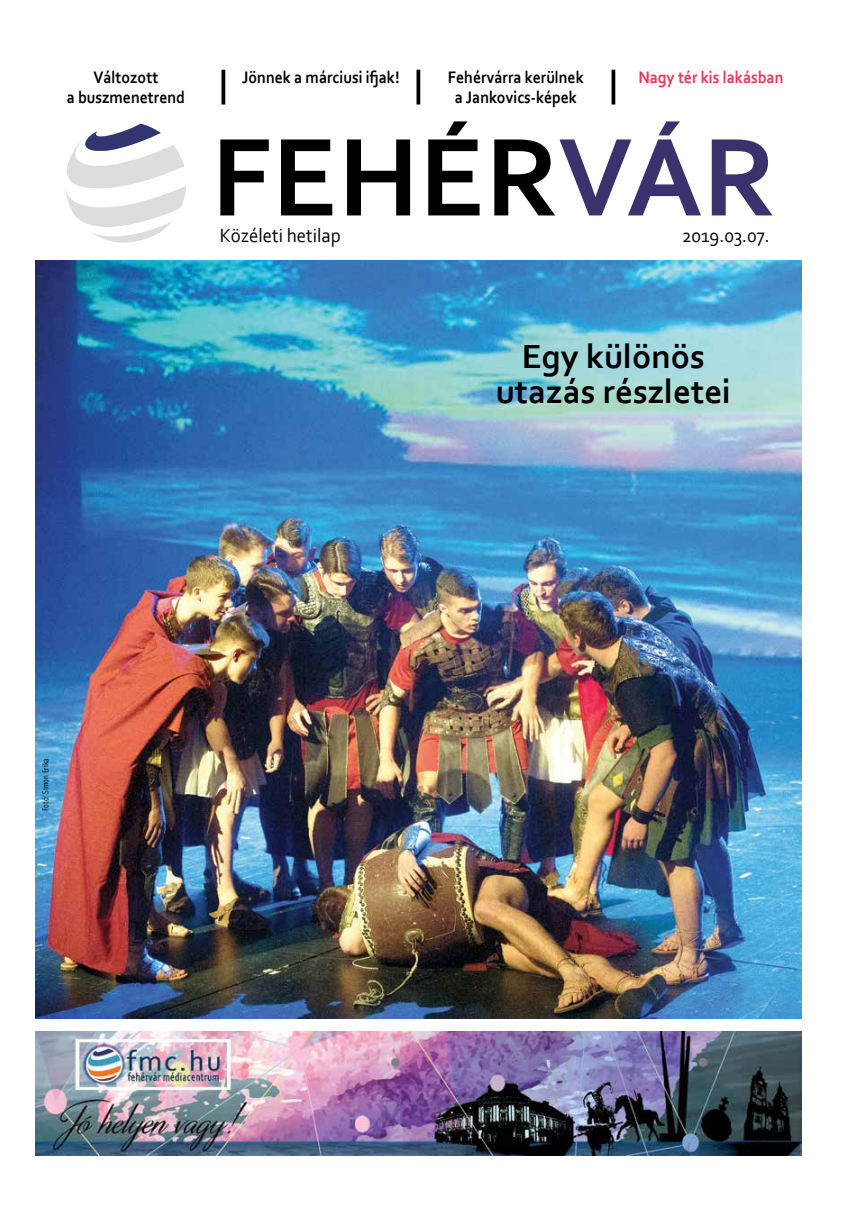
<style>
.page{position:relative;width:851px;height:1205px;background:#fff}
.page>*{position:absolute;margin:0;border:0;box-sizing:border-box;transform-origin:0 0}
.t1{font:700 116.25px "Corbel";color:#000}
.t2{font:700 35px/35px "Corbel";color:#000;text-align:center}
.t3{font:20px "Corbel";color:#000;scale:.94 1}
.t4{font:700 17.5px/20px "Corbel";color:#000;text-align:center;scale:.9 1}
.t5{font:700 17.5px "Corbel";color:#ea3358;scale:.9 1}
.t6{font:8.75px "Solex";color:#000}
.s1{color:#3c316c}
</style>
<div class="page">
<svg style="left:65px;top:124px;width:121px;height:119px"></svg>
<svg style="left:221px;top:70px;width:4px;height:35px"></svg>
<svg style="left:416px;top:70px;width:4px;height:35px"></svg>
<svg style="left:611px;top:70px;width:4px;height:35px"></svg>
<img style="left:35px;top:260px;width:766px;height:759px">
<img style="left:35px;top:1031px;width:766px;height:124px">
<p class="t4" style="left:67px;top:66px;width:133px">Változott<br>a buszmenetrend</p>
<p class="t4" style="left:242px;top:66px;width:176px">Jönnek a márciusi ifjak!</p>
<h1 class="t1" style="left:211px;top:105px;width:566px">FEHÉR<span class="s1">VÁR</span></h1>
<p class="t3" style="left:220px;top:223px;width:130px">Közéleti hetilap</p>
<p class="t3" style="left:682px;top:223px;width:95px">2019.03.07.</p>
<p class="t4" style="left:448px;top:66px;width:152px">Fehérvárra kerülnek a Jankovics-képek</p>
<p class="t5" style="left:638px;top:66px;width:163px">Nagy tér kis lakásban</p>
<h2 class="t2" style="left:496px;top:338px;width:236px">Egy különös utazás részletei</h2>
<p class="t6" style="left:40px;top:811px;width:54px;rotate:-90deg">Fotó: Simon Erika</p>
</div>
